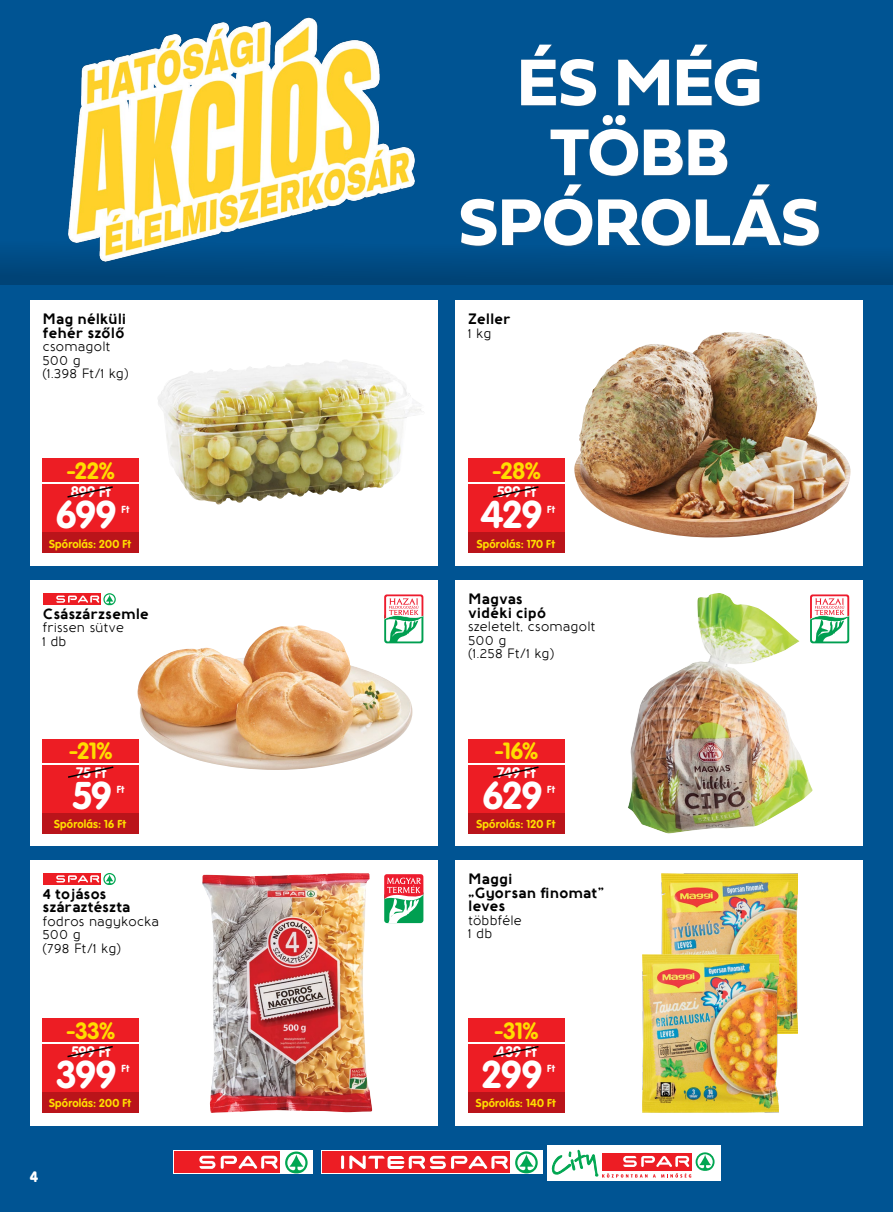
<style>
.page{position:relative;width:893px;height:1212px;background:#005493}
.page>*{position:absolute;margin:0;border:0;box-sizing:border-box;transform-origin:0 0}
.t1{font:68.7px/69.9px "Fieldwork Geo Bold";color:#fff;text-align:center}
.t2{font:700 38.1px "VAG Rounded Next";letter-spacing:-.005em;color:#fff}
.t3{font:700 23.1px "VAG Rounded Next";letter-spacing:-.005em;color:#fd0}
.t4{font:17.1px "Baloo";color:#fff;scale:.8 1}
.t5{font:700 15px/13.5px "Baufra";letter-spacing:-.005em;color:#000}
.t6{font:700 15px "VAG Rounded Next";letter-spacing:.01em;color:#fff}
.t7{font:500 13.5px/13.5px "Baufra";letter-spacing:-.005em;color:#000}
.t8{font:700 11.4px "VAG Rounded Next";letter-spacing:.015em;color:#fd0}
.t9{font:700 10.2px "VAG Rounded Next";letter-spacing:.02em;color:#fff}
</style>
<div class="page">
<div style="left:0;top:239px;width:893px;height:45px;background:linear-gradient(to bottom,#005696,#004274)"></div>
<div style="left:30px;top:580px;width:407px;height:266px;background:#fff"></div>
<div style="left:455px;top:580px;width:408px;height:266px;background:#fff"></div>
<div style="left:30px;top:860px;width:407px;height:266px;background:#fff"></div>
<div style="left:455px;top:860px;width:408px;height:266px;background:#fff"></div>
<div style="left:547px;top:1145px;width:173px;height:36px;background:#fff"></div>
<svg style="left:552px;top:1149px;width:163px;height:28px"></svg>
<div style="left:173px;top:1150px;width:140px;height:24px;background:linear-gradient(to bottom,#fff,#fff)"></div>
<div style="left:174px;top:1152px;width:106px;height:21px;background:#ed1d24"></div>
<svg style="left:199px;top:1156px;width:16px;height:13px"></svg>
<svg style="left:221px;top:1156px;width:57px;height:13px"></svg>
<svg style="left:285px;top:1151px;width:23px;height:23px"></svg>
<div style="left:321px;top:1150px;width:222px;height:24px;background:linear-gradient(to bottom,#fff,#fff)"></div>
<div style="left:323px;top:1152px;width:187px;height:21px;background:#ed1d24"></div>
<svg style="left:515px;top:1151px;width:23px;height:22px"></svg>
<hr style="left:341px;top:1155px;width:3px;height:14px;background:#fff">
<svg style="left:349px;top:1155px;width:159px;height:14px"></svg>
<div style="left:462px;top:45px;width:358px;height:201px;background:#636466;opacity:.4"></div>
<img style="left:51px;top:17px;width:379px;height:257px">
<div style="left:30px;top:300px;width:407px;height:266px;background:#fff"></div>
<div style="left:455px;top:300px;width:408px;height:266px;background:#fff"></div>
<img style="left:137px;top:625px;width:275px;height:145px">
<img style="left:628px;top:593px;width:185px;height:240px">
<img style="left:662px;top:873px;width:136px;height:160px">
<img style="left:642px;top:954px;width:136px;height:159px">
<img style="left:158px;top:360px;width:218px;height:145px">
<img style="left:574px;top:332px;width:276px;height:205px">
<svg style="left:383px;top:873px;width:42px;height:51px"></svg>
<svg style="left:384px;top:874px;width:39px;height:49px"></svg>
<svg style="left:809px;top:593px;width:41px;height:51px"></svg>
<svg style="left:810px;top:594px;width:39px;height:49px"></svg>
<div style="left:43px;top:873px;width:57px;height:12px;background:#ed1d24"></div>
<svg style="left:56px;top:873px;width:60px;height:12px"></svg>
<div style="left:43px;top:459px;width:96px;height:23px;background:#ed1d24"></div>
<div style="left:43px;top:484px;width:96px;height:49px;background:#ed1d24"></div>
<div style="left:43px;top:532px;width:96px;height:21px;background:#ba141a"></div>
<svg style="left:67px;top:486px;width:46px;height:12px"></svg>
<div style="left:43px;top:1018px;width:96px;height:23px;background:#ed1d24"></div>
<div style="left:43px;top:1044px;width:96px;height:49px;background:#ed1d24"></div>
<div style="left:43px;top:1092px;width:96px;height:21px;background:#ba141a"></div>
<svg style="left:67px;top:1045px;width:46px;height:13px"></svg>
<div style="left:468px;top:459px;width:97px;height:23px;background:#ed1d24"></div>
<div style="left:468px;top:484px;width:97px;height:49px;background:#ed1d24"></div>
<div style="left:468px;top:532px;width:97px;height:21px;background:#ba141a"></div>
<svg style="left:493px;top:486px;width:46px;height:12px"></svg>
<div style="left:43px;top:593px;width:57px;height:12px;background:#ed1d24"></div>
<svg style="left:56px;top:593px;width:60px;height:12px"></svg>
<svg style="left:383px;top:593px;width:42px;height:51px"></svg>
<svg style="left:384px;top:594px;width:39px;height:49px"></svg>
<div style="left:43px;top:739px;width:96px;height:23px;background:#ed1d24"></div>
<div style="left:43px;top:765px;width:96px;height:48px;background:#ed1d24"></div>
<div style="left:43px;top:813px;width:96px;height:20px;background:#ba141a"></div>
<svg style="left:68px;top:766px;width:46px;height:12px"></svg>
<img style="left:202px;top:873px;width:170px;height:240px">
<div style="left:468px;top:739px;width:97px;height:23px;background:#ed1d24"></div>
<div style="left:468px;top:765px;width:97px;height:48px;background:#ed1d24"></div>
<div style="left:468px;top:813px;width:97px;height:20px;background:#ba141a"></div>
<svg style="left:493px;top:766px;width:46px;height:12px"></svg>
<div style="left:468px;top:1018px;width:97px;height:23px;background:#ed1d24"></div>
<div style="left:468px;top:1044px;width:97px;height:49px;background:#ed1d24"></div>
<div style="left:468px;top:1092px;width:97px;height:21px;background:#ba141a"></div>
<svg style="left:493px;top:1046px;width:46px;height:12px"></svg>
<p class="t5" style="left:43px;top:312px;width:85px">Mag nélküli fehér szőlő</p>
<p class="t7" style="left:43px;top:339px;width:88px">csomagolt<br>500 g<br>(1.398 Ft/1 kg)</p>
<h3 class="t3" style="left:67px;top:456px;width:50px">-22%</h3>
<h2 class="t2" style="left:56px;top:490px;width:62px">699</h2>
<p class="t9" style="left:121px;top:502px;width:9px">Ft</p>
<p class="t8" style="left:49px;top:536px;width:84px">Spórolás: 200 Ft</p>
<p class="t6" style="left:71px;top:482px;width:42px">899 Ft</p>
<p class="t5" style="left:43px;top:606px;width:108px">Császárzsemle</p>
<p class="t7" style="left:43px;top:620px;width:83px">frissen sütve<br>1 db</p>
<h3 class="t3" style="left:69px;top:736px;width:45px">-21%</h3>
<h2 class="t2" style="left:73px;top:770px;width:41px">59</h2>
<p class="t9" style="left:117px;top:782px;width:9px">Ft</p>
<p class="t8" style="left:54px;top:816px;width:74px">Spórolás: 16 Ft</p>
<p class="t6" style="left:76px;top:762px;width:32px">75 Ft</p>
<p class="t5" style="left:43px;top:886px;width:89px">4 tojásos száraztészta</p>
<p class="t7" style="left:43px;top:913px;width:118px">fodros nagykocka<br>500 g<br>(798 Ft/1 kg)</p>
<h3 class="t3" style="left:66px;top:1016px;width:51px">-33%</h3>
<h2 class="t2" style="left:56px;top:1050px;width:61px">399</h2>
<p class="t9" style="left:121px;top:1062px;width:9px">Ft</p>
<p class="t8" style="left:49px;top:1096px;width:84px">Spórolás: 200 Ft</p>
<p class="t6" style="left:71px;top:1042px;width:41px">599 Ft</p>
<p class="t4" style="left:30px;top:1166px;width:12px">4</p>
<h1 class="t1" style="left:459px;top:45px;width:363px">ÉS MÉG<br>TÖBB<br>SPÓROLÁS</h1>
<p class="t5" style="left:468px;top:312px;width:44px">Zeller</p>
<p class="t7" style="left:468px;top:326px;width:25px">1 kg</p>
<h3 class="t3" style="left:492px;top:456px;width:50px">-28%</h3>
<h2 class="t2" style="left:481px;top:490px;width:63px">429</h2>
<p class="t9" style="left:547px;top:502px;width:9px">Ft</p>
<p class="t8" style="left:477px;top:536px;width:80px">Spórolás: 170 Ft</p>
<p class="t6" style="left:497px;top:482px;width:41px">599 Ft</p>
<p class="t5" style="left:468px;top:591px;width:80px">Magvas vidéki cipó</p>
<p class="t7" style="left:468px;top:619px;width:129px">szeletelt, csomagolt<br>500 g<br>(1.258 Ft/1 kg)</p>
<h3 class="t3" style="left:495px;top:736px;width:45px">-16%</h3>
<h2 class="t2" style="left:483px;top:770px;width:61px">629</h2>
<p class="t9" style="left:547px;top:782px;width:9px">Ft</p>
<p class="t8" style="left:476px;top:816px;width:80px">Spórolás: 120 Ft</p>
<p class="t6" style="left:497px;top:762px;width:40px">749 Ft</p>
<p class="t5" style="left:468px;top:868px;width:46px;line-height:21px">Maggi "</p>
<p class="t5" style="left:468px;top:885px;width:137px;text-indent:6px">Gyorsan finomat" leves</p>
<p class="t7" style="left:468px;top:913px;width:55px">többféle<br>1 db</p>
<h3 class="t3" style="left:494px;top:1016px;width:46px">-31%</h3>
<h2 class="t2" style="left:482px;top:1050px;width:62px">299</h2>
<p class="t9" style="left:547px;top:1062px;width:9px">Ft</p>
<p class="t8" style="left:476px;top:1096px;width:81px">Spórolás: 140 Ft</p>
<p class="t6" style="left:496px;top:1042px;width:42px">439 Ft</p>
</div>
